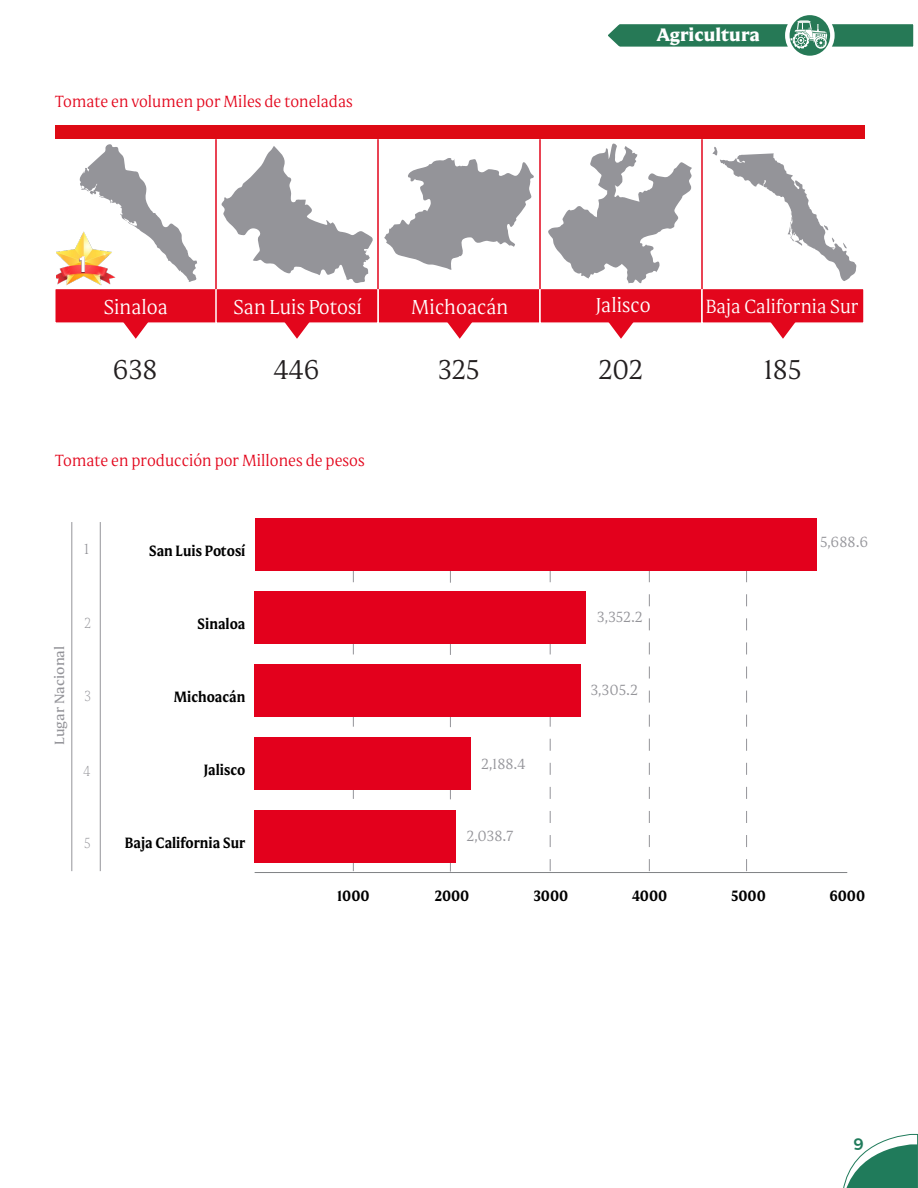
<style>
.page{position:relative;width:918px;height:1188px;background:#fff}
.page>*{position:absolute;margin:0;border:0;box-sizing:border-box;transform-origin:0 0}
.t1{font:300 27.75px "Mestiza";color:#231f20}
.t2{font:300 20.55px "Mestiza";color:#fff}
.t3{font:300 19.5px "Mestiza";color:#fff}
.t4{font:900 18px "Mestiza";color:#fff}
.t5{font:18px "Anton";color:#fff}
.t6{font:300 16.5px "Mestiza";color:#e3061c}
.t7{font:500 16.5px "Montserrat";color:#207b5b}
.t8{font:700 15px "Mestiza";color:#000;scale:.9 1}
.t9{font:300 15px "Mestiza";color:#949499}
.t10{font:200 15px "Mestiza";color:#949499;scale:.9 1}
.t11{font:200 15px "Mestiza";color:#949499;scale:1.35 1}
.t12{font:13.5px "Mestiza";color:#949499;scale:1.11 1}
</style>
<div class="page">
<svg style="left:843px;top:1134px;width:75px;height:54px"></svg>
<svg style="left:787px;top:13px;width:45px;height:45px"></svg>
<div style="left:785px;top:11px;width:50px;height:49px;border:4px solid #fff;border-radius:50%"></div>
<svg style="left:608px;top:17px;width:306px;height:36px"></svg>
<div style="left:54px;top:288px;width:164px;height:36px;background:#e3061c;border:2px solid #fff"></div>
<div style="left:377px;top:288px;width:164px;height:36px;background:#e3061c;border:2px solid #fff"></div>
<div style="left:215px;top:288px;width:164px;height:36px;background:#e3061c;border:2px solid #fff"></div>
<div style="left:539px;top:288px;width:164px;height:36px;background:#e3061c;border:2px solid #fff"></div>
<div style="left:701px;top:288px;width:164px;height:36px;background:#e3061c;border:2px solid #fff"></div>
<svg style="left:122px;top:321px;width:27px;height:18px"></svg>
<svg style="left:446px;top:321px;width:27px;height:18px"></svg>
<svg style="left:283px;top:321px;width:28px;height:18px"></svg>
<svg style="left:607px;top:321px;width:28px;height:18px"></svg>
<svg style="left:769px;top:321px;width:28px;height:18px"></svg>
<div style="left:55px;top:126px;width:810px;height:13px;background:#de0a14"></div>
<hr style="left:215px;top:139px;width:2px;height:150px;background:#e3061c">
<hr style="left:377px;top:139px;width:2px;height:150px;background:#e3061c">
<hr style="left:539px;top:139px;width:2px;height:150px;background:#e3061c">
<hr style="left:701px;top:139px;width:2px;height:150px;background:#e3061c">
<img style="left:56px;top:241px;width:55px;height:45px">
<svg style="left:79px;top:144px;width:118px;height:138px"></svg>
<svg style="left:384px;top:158px;width:150px;height:112px"></svg>
<svg style="left:221px;top:146px;width:152px;height:137px"></svg>
<svg style="left:548px;top:143px;width:144px;height:141px"></svg>
<svg style="left:712px;top:147px;width:144px;height:134px"></svg>
<svg style="left:649px;top:571px;width:1px;height:300px"></svg>
<svg style="left:550px;top:571px;width:1px;height:300px"></svg>
<svg style="left:450px;top:571px;width:1px;height:301px"></svg>
<svg style="left:353px;top:571px;width:1px;height:300px"></svg>
<svg style="left:746px;top:571px;width:1px;height:300px"></svg>
<hr style="left:100px;top:522px;width:1px;height:349px;background:#949499">
<hr style="left:72px;top:522px;width:1px;height:349px;background:#949499">
<hr style="left:255px;top:872px;width:592px;height:1px;background:#808285">
<div style="left:255px;top:519px;width:562px;height:52px;background:#e3001c"></div>
<div style="left:255px;top:592px;width:331px;height:52px;background:#e3001c"></div>
<div style="left:255px;top:664px;width:326px;height:53px;background:#e3001c"></div>
<div style="left:255px;top:737px;width:216px;height:53px;background:#e3001c"></div>
<div style="left:255px;top:810px;width:201px;height:52px;background:#e3001c"></div>
<p class="t6" style="left:55px;top:90px;width:300px">Tomate en volumen por Miles de toneladas</p>
<p class="t5" style="left:80px;top:256px;width:7px">1</p>
<p class="t4" style="left:656px;top:20px;width:105px">Agricultura</p>
<p class="t2" style="left:104px;top:294px;width:66px">Sinaloa</p>
<p class="t2" style="left:233px;top:294px;width:130px">San Luis Potosí</p>
<p class="t2" style="left:411px;top:294px;width:98px">Michoacán</p>
<p class="t2" style="left:596px;top:292px;width:57px">Jalisco</p>
<p class="t3" style="left:706px;top:294px;width:154px">Baja California Sur</p>
<p class="t1" style="left:112px;top:351px;width:47px">638</p>
<p class="t1" style="left:274px;top:351px;width:48px">446</p>
<p class="t1" style="left:438px;top:351px;width:43px">325</p>
<p class="t1" style="left:599px;top:351px;width:46px">202</p>
<p class="t1" style="left:764px;top:351px;width:39px">185</p>
<p class="t6" style="left:55px;top:449px;width:312px">Tomate en producción por Millones de pesos</p>
<p class="t11" style="left:84px;top:539px;width:6px">1</p>
<p class="t12" style="left:50px;top:745px;width:91px;rotate:-90deg">Lugar Nacional</p>
<p class="t10" style="left:84px;top:614px;width:9px">2</p>
<p class="t10" style="left:84px;top:687px;width:9px">3</p>
<p class="t10" style="left:84px;top:761px;width:9px">4</p>
<p class="t10" style="left:84px;top:833px;width:9px">5</p>
<p class="t8" style="left:149px;top:540px;width:109px">San Luis Potosí</p>
<p class="t8" style="left:198px;top:613px;width:54px">Sinaloa</p>
<p class="t8" style="left:174px;top:686px;width:81px">Michoacán</p>
<p class="t8" style="left:204px;top:758px;width:48px">Jalisco</p>
<p class="t8" style="left:125px;top:831px;width:135px">Baja California Sur</p>
<p class="t9" style="left:481px;top:754px;width:46px">2,188.4</p>
<p class="t9" style="left:467px;top:826px;width:48px">2,038.7</p>
<p class="t9" style="left:597px;top:607px;width:47px">3,352.2</p>
<p class="t9" style="left:591px;top:680px;width:49px">3,305.2</p>
<p class="t9" style="left:820px;top:532px;width:50px">5,688.6</p>
<p class="t8" style="left:337px;top:885px;width:38px">1000</p>
<p class="t8" style="left:435px;top:885px;width:40px">2000</p>
<p class="t8" style="left:534px;top:885px;width:40px">3000</p>
<p class="t8" style="left:632px;top:885px;width:41px">4000</p>
<p class="t8" style="left:731px;top:885px;width:40px">5000</p>
<p class="t8" style="left:829px;top:885px;width:41px">6000</p>
<p class="t7" style="left:854px;top:1131px;width:12px">9</p>
</div>
